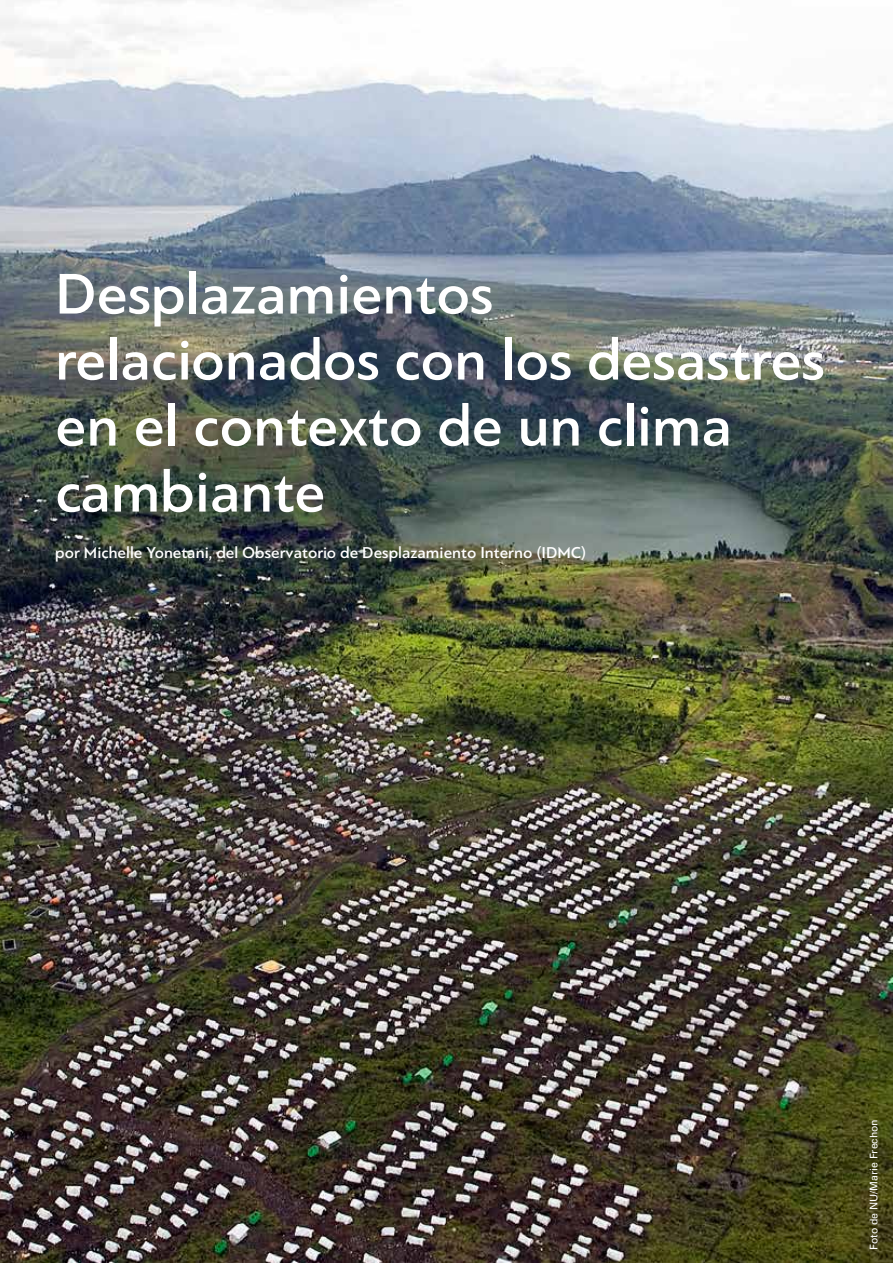
<style>
.page{position:relative;width:893px;height:1263px;background:#fff}
.page>*{position:absolute;margin:0;border:0;box-sizing:border-box;transform-origin:0 0}
.t1{font:500 60px/66px "PF Bague Sans Pro";color:#fff}
.t2{font:500 16.5px "PF Bague Sans Pro";color:#fff}
.t3{font:10.5px "Univers LTCYR 55 Roman";color:#fff}
</style>
<div class="page">
<img style="left:0;top:0;width:893px;height:1263px">
<p class="t1" style="left:55px;top:261px;width:771px">Desplazamientos relacionados con los desastres en el contexto de un clima cambiante</p>
<p class="t2" style="left:55px;top:543px;width:532px">por Michelle Yonetani, del Observatorio de Desplazamiento Interno (IDMC)</p>
<p class="t3" style="left:867px;top:1250px;width:132px;rotate:-90deg">Foto de NU/Marie Frechon</p>
</div>
